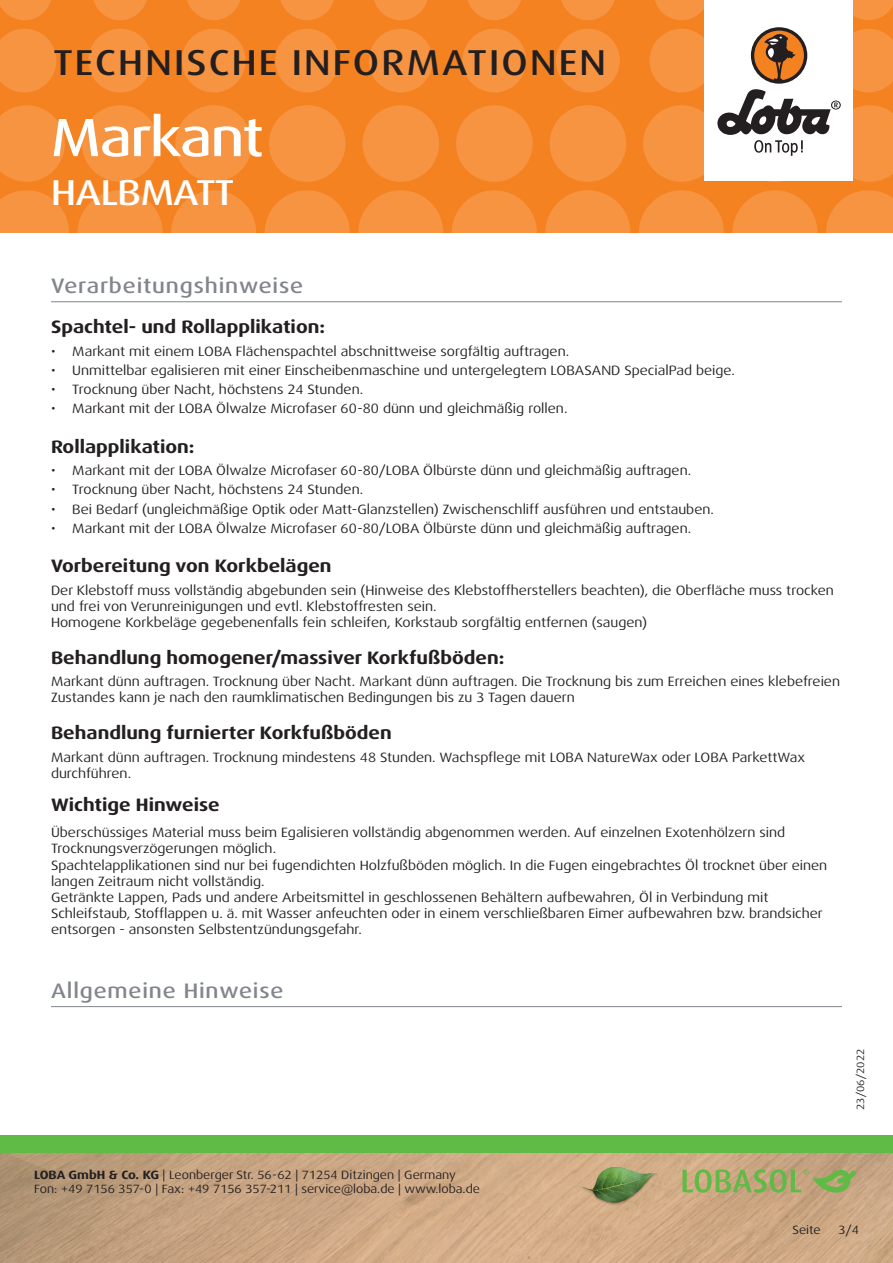
<style>
.page{position:relative;width:893px;height:1263px;background:#fff}
.page>*{position:absolute;margin:0;border:0;box-sizing:border-box;transform-origin:0 0}
.t1{font:500 expanded 54px "Dax Pro";letter-spacing:-.025em;color:#fff}
.t2{font:500 expanded 36px "Dax Pro";letter-spacing:.06em;color:#231f20}
.t3{font:500 expanded 36px "Dax Pro";letter-spacing:-.015em;color:#fff}
.Titel_grau{font:500 expanded 21px "Dax Pro";letter-spacing:.04em;color:#82858b}
.t4{font:700 expanded 18px "Dax Pro";color:#231f20}
.Text{font:expanded 13.5px/16.2px "Dax Pro";color:#231f20}
.t5{font:expanded 12px/14.4px "Dax Pro";color:#231f20}
.t6{font:expanded 10.5px "Dax Pro";color:#231f20}
.s1{font-weight:700}
</style>
<div class="page">
<div style="left:0;top:0;width:893px;height:233px;background:#f58220"></div>
<svg style="left:0;top:190px;width:69px;height:43px"></svg>
<svg style="left:78px;top:190px;width:85px;height:85px;fill:#f69441"></svg>
<svg style="left:171px;top:190px;width:85px;height:85px;fill:#f69441"></svg>
<svg style="left:265px;top:190px;width:85px;height:85px;fill:#f69441"></svg>
<svg style="left:358px;top:190px;width:85px;height:85px;fill:#f69441"></svg>
<svg style="left:545px;top:190px;width:85px;height:85px;fill:#f69441"></svg>
<svg style="left:452px;top:190px;width:85px;height:85px;fill:#f69441"></svg>
<svg style="left:732px;top:190px;width:85px;height:85px;fill:#f69441"></svg>
<svg style="left:639px;top:190px;width:85px;height:85px;fill:#f69441"></svg>
<svg style="left:826px;top:190px;width:67px;height:43px"></svg>
<svg style="left:0;top:105px;width:65px;height:77px"></svg>
<svg style="left:82px;top:105px;width:76px;height:77px"></svg>
<svg style="left:175px;top:105px;width:77px;height:77px"></svg>
<svg style="left:269px;top:105px;width:76px;height:77px"></svg>
<svg style="left:456px;top:105px;width:77px;height:77px"></svg>
<svg style="left:362px;top:105px;width:77px;height:77px"></svg>
<svg style="left:550px;top:105px;width:76px;height:77px"></svg>
<svg style="left:0;top:29px;width:56px;height:63px"></svg>
<svg style="left:182px;top:29px;width:64px;height:63px"></svg>
<svg style="left:88px;top:29px;width:64px;height:63px"></svg>
<svg style="left:275px;top:29px;width:64px;height:63px"></svg>
<svg style="left:462px;top:29px;width:64px;height:63px"></svg>
<svg style="left:369px;top:29px;width:64px;height:63px"></svg>
<svg style="left:556px;top:29px;width:64px;height:63px"></svg>
<svg style="left:0;top:0;width:51px;height:20px"></svg>
<svg style="left:187px;top:0;width:53px;height:20px"></svg>
<svg style="left:468px;top:0;width:53px;height:20px"></svg>
<svg style="left:655px;top:0;width:49px;height:20px"></svg>
<svg style="left:93px;top:0;width:54px;height:20px"></svg>
<svg style="left:374px;top:0;width:54px;height:20px"></svg>
<svg style="left:281px;top:0;width:53px;height:20px"></svg>
<svg style="left:561px;top:0;width:54px;height:20px"></svg>
<svg style="left:853px;top:0;width:40px;height:20px"></svg>
<img style="left:0;top:1152px;width:893px;height:111px">
<div style="left:0;top:1135px;width:893px;height:17px;background:#60bb46"></div>
<div style="left:704px;top:0;width:149px;height:181px;background:#fff"></div>
<svg style="left:643px;top:29px;width:250px;height:153px"></svg>
<img style="left:578px;top:1161px;width:82px;height:81px">
<svg style="left:682px;top:1169px;width:175px;height:24px;background:#9fac69"></svg>
<hr style="left:51px;top:1006px;width:791px;height:1px;background:#82858b">
<hr style="left:51px;top:301px;width:791px;height:1px;background:#82858b">
<h2 class="t2" style="left:53px;top:40px;width:554px">TECHNISCHE INFORMATIONEN</h2>
<p class="t1" style="left:51px;top:103px;width:214px">Markant</p>
<h2 class="t3" style="left:51px;top:169px;width:184px">HALBMATT</h2>
<p class="Titel_grau" style="left:51px;top:272px;width:254px">Verarbeitungshinweise</p>
<p class="t4" style="left:51px;top:315px;width:276px">Spachtel- und Rollapplikation:</p>
<p class="Text" style="left:51px;top:343px;width:520px">• Markant mit einem LOBA Flächenspachtel abschnittweise sorgfältig auftragen.</p>
<p class="Text" style="left:51px;top:362px;width:685px">• Unmittelbar egalisieren mit einer Einscheibenmaschine und untergelegtem LOBASAND SpecialPad beige.</p>
<p class="Text" style="left:51px;top:381px;width:314px">• Trocknung über Nacht, höchstens 24 Stunden.</p>
<p class="Text" style="left:51px;top:400px;width:518px">• Markant mit der LOBA Ölwalze Microfaser 60-80 dünn und gleichmäßig rollen.</p>
<p class="t4" style="left:51px;top:435px;width:145px">Rollapplikation:</p>
<p class="Text" style="left:51px;top:463px;width:642px">• Markant mit der LOBA Ölwalze Microfaser 60-80/LOBA Ölbürste dünn und gleichmäßig auftragen.</p>
<p class="Text" style="left:51px;top:482px;width:314px">• Trocknung über Nacht, höchstens 24 Stunden.</p>
<p class="Text" style="left:51px;top:501px;width:664px">• Bei Bedarf (ungleichmäßige Optik oder Matt-Glanzstellen) Zwischenschliff ausführen und entstauben.</p>
<p class="Text" style="left:51px;top:520px;width:642px">• Markant mit der LOBA Ölwalze Microfaser 60-80/LOBA Ölbürste dünn und gleichmäßig auftragen.</p>
<p class="t4" style="left:51px;top:554px;width:282px">Vorbereitung von Korkbelägen</p>
<p class="Text" style="left:51px;top:582px;width:784px">Der Klebstoff muss vollständig abgebunden sein (Hinweise des Klebstoffherstellers beachten), die Oberfläche muss trocken und frei von Verunreinigungen und evtl. Klebstoffresten sein.</p>
<p class="Text" style="left:51px;top:614px;width:598px">Homogene Korkbeläge gegebenenfalls fein schleifen, Korkstaub sorgfältig entfernen (saugen)</p>
<p class="t4" style="left:51px;top:646px;width:455px">Behandlung homogener/massiver Korkfußböden:</p>
<p class="Text" style="left:51px;top:674px;width:791px">Markant dünn auftragen. Trocknung über Nacht. Markant dünn auftragen. Die Trocknung bis zum Erreichen eines klebefreien<br>Zustandes kann je nach den raumklimatischen Bedingungen bis zu 3 Tagen dauern</p>
<p class="t4" style="left:51px;top:721px;width:342px">Behandlung furnierter Korkfußböden</p>
<p class="Text" style="left:51px;top:749px;width:755px">Markant dünn auftragen. Trocknung mindestens 48 Stunden. Wachspflege mit LOBA NatureWax oder LOBA ParkettWax durchführen.</p>
<p class="t4" style="left:51px;top:793px;width:170px">Wichtige Hinweise</p>
<p class="Text" style="left:51px;top:825px;width:736px">Überschüssiges Material muss beim Egalisieren vollständig abgenommen werden. Auf einzelnen Exotenhölzern sind<br>Trocknungsverzögerungen möglich.</p>
<p class="Text" style="left:51px;top:857px;width:778px">Spachtelapplikationen sind nur bei fugendichten Holzfußböden möglich. In die Fugen eingebrachtes Öl trocknet über einen langen Zeitraum nicht vollständig.</p>
<p class="Text" style="left:51px;top:889px;width:773px">Getränkte Lappen, Pads und andere Arbeitsmittel in geschlossenen Behältern aufbewahren, Öl in Verbindung mit<br>Schleifstaub, Stofflappen u. ä. mit Wasser anfeuchten oder in einem verschließbaren Eimer aufbewahren bzw. brandsicher entsorgen - ansonsten Selbstentzündungsgefahr.</p>
<p class="Titel_grau" style="left:51px;top:977px;width:234px">Allgemeine Hinweise</p>
<p class="t5" style="left:34px;top:1167px;width:447px"><span class="s1">LOBA GmbH &amp; Co. KG</span> | Leonberger Str. 56-62 | 71254 Ditzingen | Germany<br>Fon: +49 7156 357-0 | Fax: +49 7156 357-211 | service@loba.de | www.loba.de</p>
<p class="t6" style="left:854px;top:1110px;width:63px;rotate:-90deg">23/06/2022</p>
<p class="t5" style="left:792px;top:1223px;width:30px">Seite</p>
<p class="t5" style="left:838px;top:1223px;width:22px">3/4</p>
</div>
